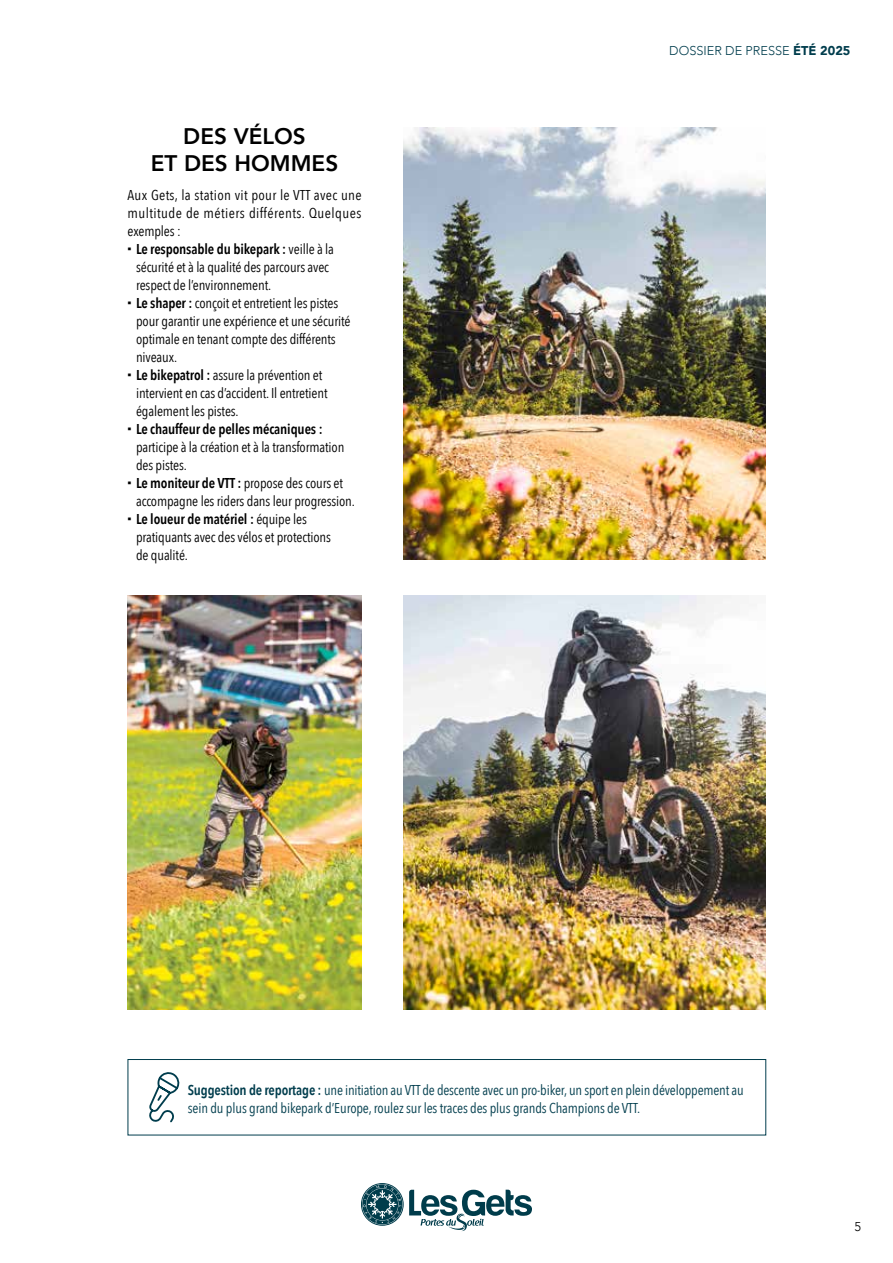
<style>
.page{position:relative;width:893px;height:1263px;background:#fff}
.page>*{position:absolute;margin:0;border:0;box-sizing:border-box;transform-origin:0 0}
.t1{font:800 22.5px/27px "Avenir";color:#000;text-align:center}
.t2{font:14.25px/18px "Avenir Next Condensed";letter-spacing:-.01em;color:#000}
.t3{font:14.25px/18px "Avenir Next Condensed";letter-spacing:-.01em;color:#003d4d}
.t4{font:600 14.25px "Avenir Next Condensed";letter-spacing:-.01em;color:#000}
.t5{font:14.25px "Avenir Next Condensed";letter-spacing:.03em;color:#000}
.t6{font:14.25px "Avenir Next Condensed";letter-spacing:.02em;color:#000}
.t7{font:300 12.75px "Avenir";color:#003d4d}
.t8{font:300 12.75px "Avenir";color:#000}
.s1{font-weight:400}
.s2{font-weight:600}
.s3{font-weight:900}
</style>
<div class="page">
<svg style="left:361px;top:1183px;width:171px;height:48px"></svg>
<div style="left:128px;top:1059px;width:638px;height:76px;border:1px solid #003d4d"></div>
<svg style="left:149px;top:1072px;width:31px;height:51px"></svg>
<img style="left:404px;top:128px;width:361px;height:432px">
<img style="left:404px;top:596px;width:361px;height:414px">
<img style="left:128px;top:596px;width:233px;height:414px">
<h1 class="t1" style="left:151px;top:123px;width:189px">DES VÉLOS<br>ET DES HOMMES</h1>
<p class="t6" style="left:128px;top:187px;width:235px">Aux Gets, la station vit pour le VTT avec une</p>
<p class="t5" style="left:128px;top:205px;width:235px">multitude de métiers différents. Quelques</p>
<p class="t2" style="left:128px;top:221px;width:55px">exemples :</p>
<p class="t4" style="left:136px;top:236px;width:199px">Le responsable du bikepark : <span class="s1">veille à la</span></p>
<p class="t2" style="left:136px;top:258px;width:194px">sécurité et à la qualité des parcours avec</p>
<p class="t2" style="left:136px;top:276px;width:137px">respect de l’environnement.</p>
<p class="t2" style="left:136px;top:294px;width:204px"><span class="s2">Le shaper :</span> conçoit et entretient les pistes</p>
<p class="t2" style="left:136px;top:312px;width:216px">pour garantir une expérience et une sécurité</p>
<p class="t2" style="left:136px;top:330px;width:201px">optimale en tenant compte des différents</p>
<p class="t2" style="left:136px;top:348px;width:43px">niveaux.</p>
<p class="t2" style="left:136px;top:366px;width:188px"><span class="s2">Le bikepatrol :</span> assure la prévention et</p>
<p class="t2" style="left:136px;top:384px;width:193px">intervient en cas d’accident. Il entretient</p>
<p class="t2" style="left:136px;top:402px;width:104px">également les pistes.</p>
<p class="t4" style="left:136px;top:416px;width:188px">Le chauffeur de pelles mécaniques :</p>
<p class="t2" style="left:136px;top:438px;width:220px">participe à la création et à la transformation des pistes.<br><span class="s2">Le moniteur de VTT :</span> propose des cours et accompagne les riders dans leur progression.<br><span class="s2">Le loueur de matériel :</span> équipe les pratiquants avec des vélos et protections<br>de qualité.</p>
<p class="t7" style="left:669px;top:43px;width:183px">DOSSIER DE PRESSE <span class="s3">ÉTÉ 2025</span></p>
<p class="t3" style="left:188px;top:1082px;width:557px"><span class="s2">Suggestion de reportage :</span> une initiation au VTT de descente avec un pro-biker, un sport en plein développement au sein du plus grand bikepark d’Europe, roulez sur les traces des plus grands Champions de VTT.</p>
<p class="t8" style="left:854px;top:1220px;width:8px">5</p>
</div>
